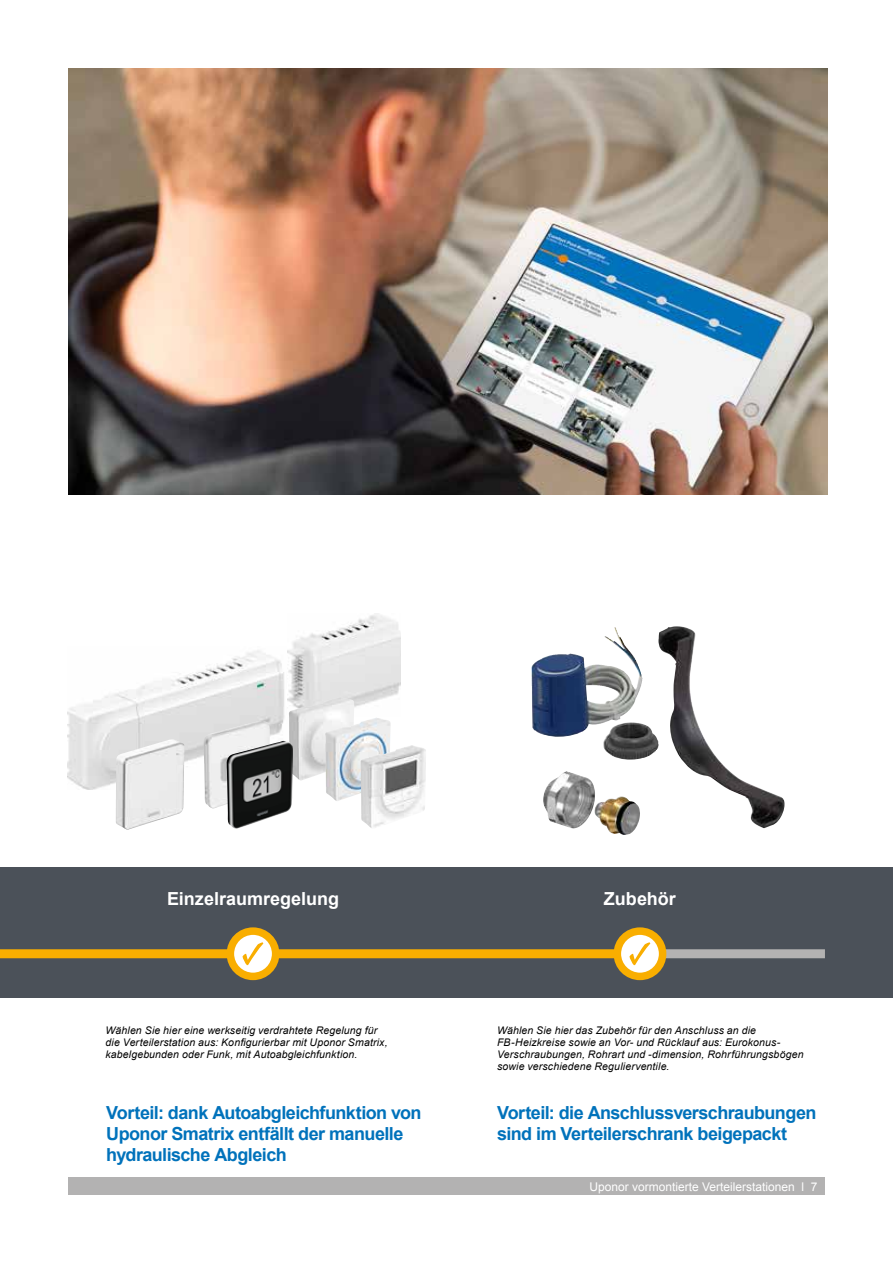
<style>
.page{position:relative;width:893px;height:1263px;background:#fff}
.page>*{position:absolute;margin:0;border:0;box-sizing:border-box;transform-origin:0 0}
.t1{font:700 18px/21px "Arial";letter-spacing:-.03em;color:#0072bb}
.t2{font:700 18px "Arial";color:#fff}
.t3{font:12px "Arial";color:#fff}
.t4{font:italic 10.5px/12px "Arial";letter-spacing:.015em;color:#000}
</style>
<div class="page">
<div style="left:68px;top:1178px;width:757px;height:17px;background:#b3b2b2"></div>
<img style="left:67px;top:650px;width:221px;height:140px">
<img style="left:288px;top:614px;width:112px;height:94px">
<img style="left:289px;top:697px;width:65px;height:83px">
<img style="left:325px;top:717px;width:66px;height:84px">
<img style="left:361px;top:745px;width:65px;height:83px">
<img style="left:68px;top:68px;width:759px;height:427px">
<div style="left:0;top:867px;width:893px;height:131px;background:#4b5159"></div>
<img style="left:543px;top:771px;width:97px;height:64px">
<img style="left:604px;top:627px;width:35px;height:63px">
<img style="left:658px;top:626px;width:126px;height:202px">
<div style="left:0;top:949px;width:634px;height:9px;background:#f9ae00"></div>
<div style="left:655px;top:949px;width:170px;height:9px;background:#b3b2b2"></div>
<svg style="left:230px;top:931px;width:46px;height:45px"></svg>
<div style="left:227px;top:927px;width:52px;height:53px;border:8px solid #f9ae00;border-radius:50%"></div>
<svg style="left:617px;top:931px;width:46px;height:45px"></svg>
<div style="left:614px;top:927px;width:52px;height:53px;border:8px solid #f9ae00;border-radius:50%"></div>
<svg style="left:242px;top:938px;width:22px;height:28px"></svg>
<svg style="left:629px;top:938px;width:22px;height:28px"></svg>
<img style="left:204px;top:721px;width:66px;height:87px">
<img style="left:227px;top:741px;width:66px;height:88px">
<img style="left:118px;top:739px;width:53px;height:17px">
<h1 class="t2" style="left:167px;top:886px;width:174px">Einzelraumregelung</h1>
<h1 class="t2" style="left:604px;top:886px;width:73px">Zubehör</h1>
<p class="t4" style="left:106px;top:1025px;width:284px">Wählen Sie hier eine werkseitig verdrahtete Regelung für die Verteilerstation aus: Konfigurierbar mit Uponor Smatrix, kabelgebunden oder Funk, mit Autoabgleichfunktion.</p>
<p class="t4" style="left:497px;top:1025px;width:308px">Wählen Sie hier das Zubehör für den Anschluss an die FB-Heizkreise sowie an Vor- und Rücklauf aus: Eurokonus-Verschraubungen, Rohrart und -dimension, Rohrführungsbögen sowie verschiedene Regulierventile.</p>
<h1 class="t1" style="left:106px;top:1102px;width:317px">Vorteil: dank Autoabgleichfunktion von<br>Uponor Smatrix entfällt der manuelle hydraulische Abgleich</h1>
<h1 class="t1" style="left:497px;top:1102px;width:321px">Vorteil: die Anschlussverschraubungen sind im Verteilerschrank beigepackt</h1>
<p class="t3" style="left:589px;top:1179px;width:230px">Uponor vormontierte Verteilerstationen l 7</p>
</div>
